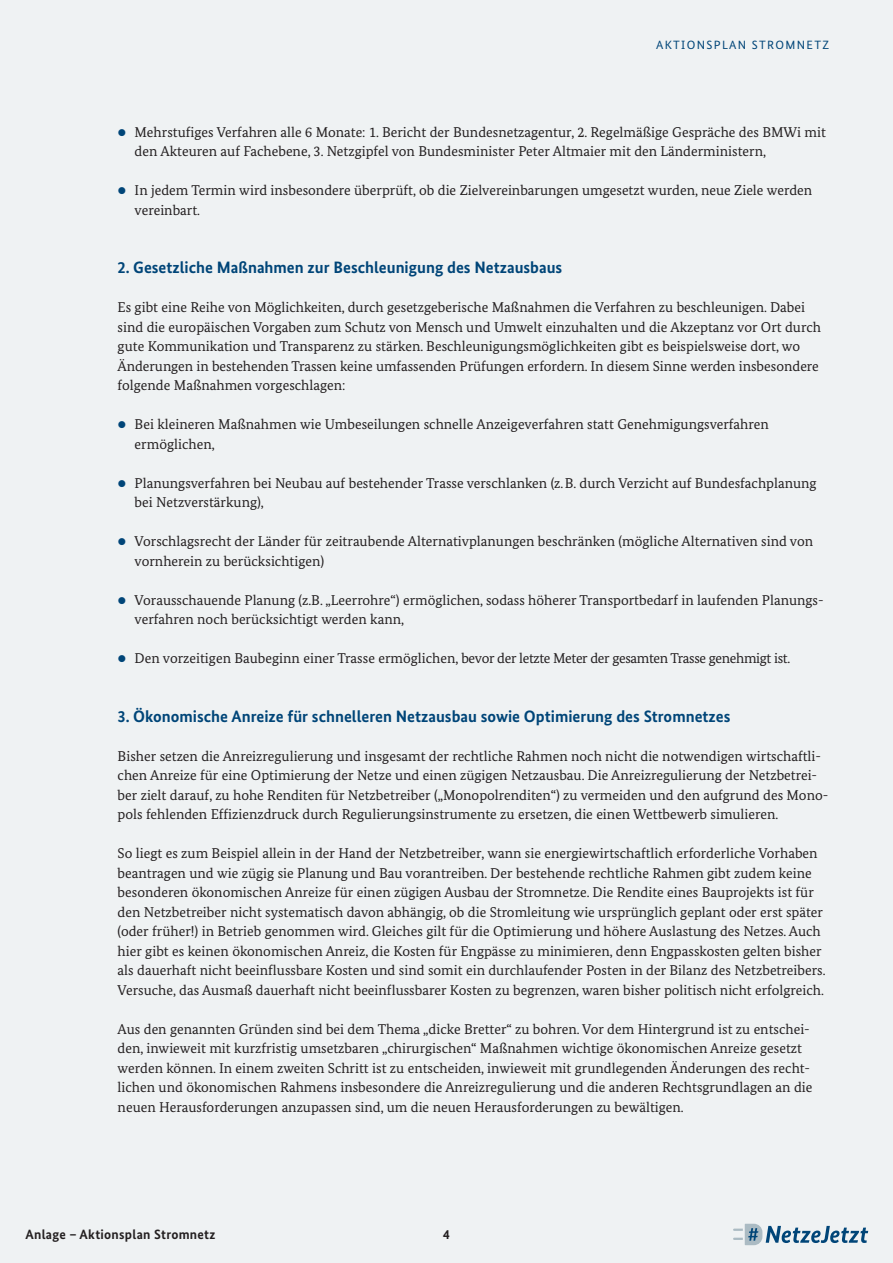
<style>
.page{position:relative;width:893px;height:1263px;background:#eff2f3}
.page>*{position:absolute;margin:0;border:0;box-sizing:border-box;transform-origin:0 0}
.t1{font:700 16.5px "Bundes Sans";color:#004578}
.t2{font:14.25px/19.5px "Bundes Serif";color:#231f20}
.t3{font:14.25px "Bundes Serif";letter-spacing:-.025em;color:#231f20}
.t4{font:700 13.5px "Bundes Sans";letter-spacing:.02em;color:#231f20}
.t5{font:12px "Bundes Sans";letter-spacing:.11em;color:#004578}
</style>
<div class="page">
<svg style="left:733px;top:1224px;width:135px;height:21px"></svg>
<p class="t5" style="left:656px;top:37px;width:175px">AKTIONSPLAN STROMNETZ</p>
<p class="t2" style="left:135px;top:122px;width:693px">Mehrstufiges Verfahren alle 6 Monate: 1. Bericht der Bundesnetzagentur, 2. Regelmäßige Gespräche des BMWi mit den Akteuren auf Fachebene, 3. Netzgipfel von Bundesminister Peter Altmaier mit den Länderministern,</p>
<p class="t2" style="left:135px;top:180px;width:679px">In jedem Termin wird insbesondere überprüft, ob die Zielvereinbarungen umgesetzt wurden, neue Ziele werden vereinbart.</p>
<p class="t1" style="left:118px;top:257px;width:446px">2. Gesetzliche Maßnahmen zur Beschleunigung des Netzausbaus</p>
<p class="t2" style="left:118px;top:297px;width:705px">Es gibt eine Reihe von Möglichkeiten, durch gesetzgeberische Maßnahmen die Verfahren zu beschleunigen. Dabei sind die europäischen Vorgaben zum Schutz von Mensch und Umwelt einzuhalten und die Akzeptanz vor Ort durch gute Kommunikation und Transparenz zu stärken. Beschleunigungsmöglichkeiten gibt es beispielsweise dort, wo Änderungen in bestehenden Trassen keine umfassenden Prüfungen erfordern. In diesem Sinne werden insbesondere folgende Maßnahmen vorgeschlagen:</p>
<p class="t2" style="left:135px;top:414px;width:636px">Bei kleineren Maßnahmen wie Umbeseilungen schnelle Anzeigeverfahren statt Genehmigungsverfahren ermöglichen,</p>
<p class="t2" style="left:135px;top:473px;width:683px">Planungsverfahren bei Neubau auf bestehender Trasse verschlanken (z.B. durch Verzicht auf Bundesfachplanung bei Netzverstärkung),</p>
<p class="t2" style="left:135px;top:531px;width:680px">Vorschlagsrecht der Länder für zeitraubende Alternativplanungen beschränken (mögliche Alternativen sind von vornherein zu berücksichtigen)</p>
<p class="t2" style="left:135px;top:590px;width:690px">Vorausschauende Planung (z.B. „Leerrohre“) ermöglichen, sodass höherer Transportbedarf in laufenden Planungs&shy;verfahren noch berücksichtigt werden kann,</p>
<p class="t3" style="left:135px;top:649px;width:657px">Den vorzeitigen Baubeginn einer Trasse ermöglichen, bevor der letzte Meter der gesamten Trasse genehmigt ist.</p>
<p class="t1" style="left:118px;top:706px;width:614px">3. Ökonomische Anreize für schnelleren Netzausbau sowie Optimierung des Stromnetzes</p>
<p class="t2" style="left:118px;top:746px;width:712px">Bisher setzen die Anreizregulierung und insgesamt der rechtliche Rahmen noch nicht die notwendigen wirtschaftli&shy;chen Anreize für eine Optimierung der Netze und einen zügigen Netzausbau. Die Anreizregulierung der Netzbetrei&shy;ber zielt darauf, zu hohe Renditen für Netzbetreiber („Monopolrenditen“) zu vermeiden und den aufgrund des Mono&shy;pols fehlenden Effizienzdruck durch Regulierungsinstrumente zu ersetzen, die einen Wettbewerb simulieren.</p>
<p class="t2" style="left:118px;top:843px;width:709px">So liegt es zum Beispiel allein in der Hand der Netzbetreiber, wann sie energiewirtschaftlich erforderliche Vorhaben beantragen und wie zügig sie Planung und Bau vorantreiben. Der bestehende rechtliche Rahmen gibt zudem keine besonderen ökonomischen Anreize für einen zügigen Ausbau der Stromnetze. Die Rendite eines Bauprojekts ist für den Netzbetreiber nicht systematisch davon abhängig, ob die Stromleitung wie ursprünglich geplant oder erst später (oder früher!) in Betrieb genommen wird. Gleiches gilt für die Optimierung und höhere Auslastung des Netzes. Auch hier gibt es keinen ökonomischen Anreiz, die Kosten für Engpässe zu minimieren, denn Engpasskosten gelten bisher als dauerhaft nicht beeinflussbare Kosten und sind somit ein durchlaufender Posten in der Bilanz des Netzbetreibers.<br>Versuche, das Ausmaß dauerhaft nicht beeinflussbarer Kosten zu begrenzen, waren bisher politisch nicht erfolgreich.</p>
<p class="t2" style="left:118px;top:1019px;width:696px">Aus den genannten Gründen sind bei dem Thema „dicke Bretter“ zu bohren. Vor dem Hintergrund ist zu entschei&shy;den, inwieweit mit kurzfristig umsetzbaren „chirurgischen“ Maßnahmen wichtige ökonomischen Anreize gesetzt werden können. In einem zweiten Schritt ist zu entscheiden, inwieweit mit grundlegenden Änderungen des recht&shy;lichen und ökonomischen Rahmens insbesondere die Anreizregulierung und die anderen Rechtsgrundlagen an die neuen Herausforderungen anzupassen sind, um die neuen Herausforderungen zu bewältigen.</p>
<p class="t4" style="left:26px;top:1226px;width:191px">Anlage – Aktionsplan Stromnetz</p>
<p class="t4" style="left:443px;top:1226px;width:8px">4</p>
</div>
